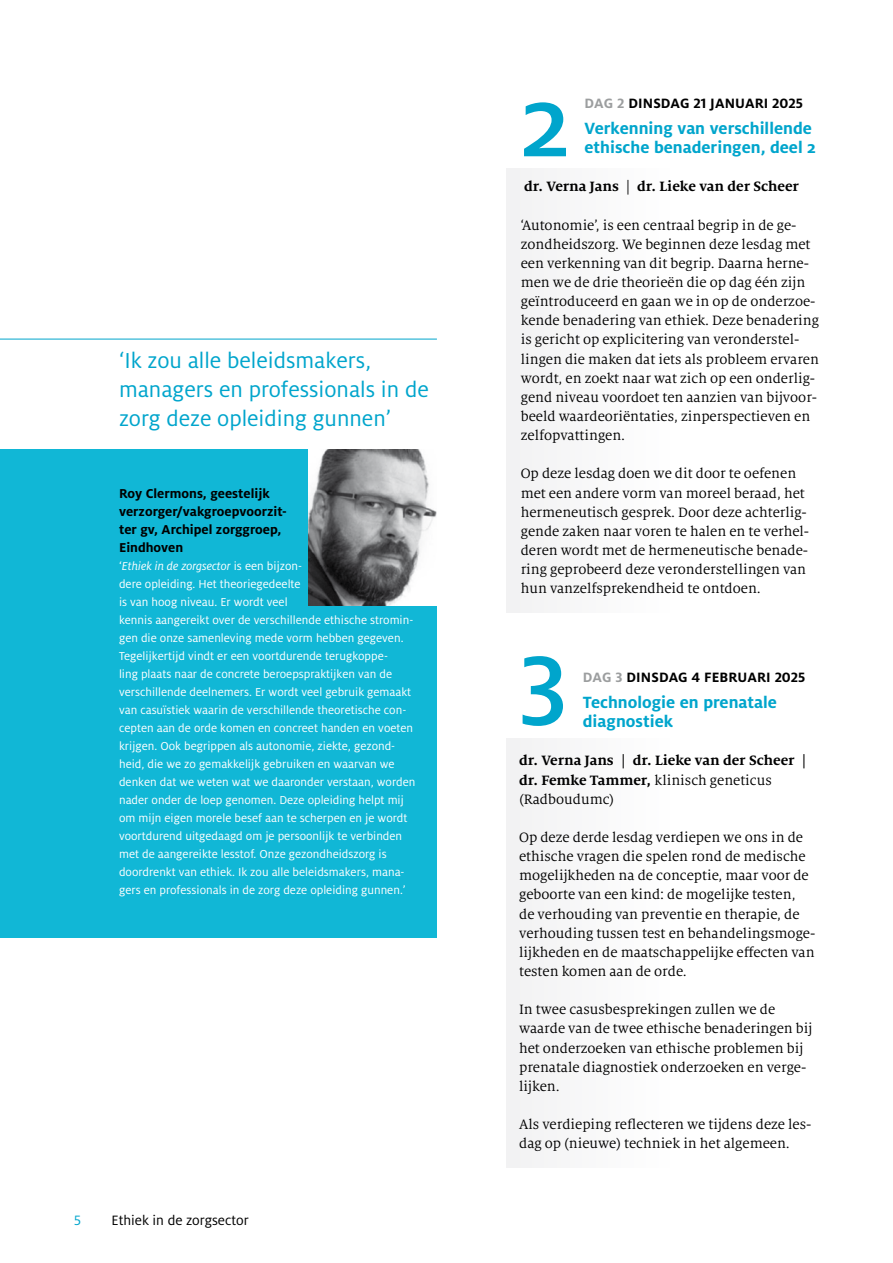
<style>
.page{position:relative;width:893px;height:1263px;background:#fff}
.page>*{position:absolute;margin:0;border:0;box-sizing:border-box;transform-origin:0 0}
.t1{font:500 108.45px "Milo OT";color:#00a5cc}
.t2{font:24px/28.7px "Milo OT";color:#00a5cc}
.t3{font:700 18px/19.2px "Milo OT";color:#00a5cc}
.t4{font:15px/19.2px "Milo Serif OT";color:#000}
.t5{font:700 15px/19.2px "Milo Serif OT";color:#000}
.t6{font:700 15px "Milo OT";letter-spacing:.01em;color:#000}
.t7{font:15px "Milo OT";color:#000}
.t8{font:15px "Milo OT";color:#00a5cc}
.t9{font:700 14.25px/18px "Milo OT";color:#000}
.t10{font:12.75px/18px "Milo OT";color:#fff}
.s1{font-style:italic}
.s2{color:#9c9e9f}
.s3{font-weight:500}
.s4{font-weight:400}
</style>
<div class="page">
<div style="left:506px;top:168px;width:164px;height:444px;background:#f2f2f3"></div>
<div style="left:506px;top:738px;width:164px;height:429px;background:#f2f2f3"></div>
<div style="left:0;top:449px;width:437px;height:489px;background:#11b7d6"></div>
<hr style="left:0;top:339px;width:437px;height:1px;background:#00a5cc">
<img style="left:309px;top:449px;width:128px;height:157px">
<h2 class="t2" style="left:119px;top:347px;width:311px">‘Ik zou alle beleidsmakers, managers en professionals in de zorg deze opleiding gunnen’</h2>
<p class="t9" style="left:119px;top:485px;width:169px">Roy Clermons, geestelijk verzorger/vakgroepvoorzit&shy;ter gv, Archipel zorggroep,<br>Eindhoven</p>
<p class="t10" style="left:119px;top:557px;width:298px">‘<span class="s1">Ethiek in de zorgsector</span> is een bijzon-<br>dere opleiding. Het theoriegedeelte<br>is van hoog niveau. Er wordt veel<br>kennis aangereikt over de verschillende ethische stromin&shy;gen die onze samenleving mede vorm hebben gegeven.<br>Tegelijkertijd vindt er een voortdurende terugkoppe-<br>ling plaats naar de concrete beroepspraktijken van de verschillende deelnemers. Er wordt veel gebruik gemaakt van casuïstiek waarin de verschillende theoretische con&shy;cepten aan de orde komen en concreet handen en voeten krijgen. Ook begrippen als autonomie, ziekte, gezond&shy;heid, die we zo gemakkelijk gebruiken en waarvan we denken dat we weten wat we daaronder verstaan, worden nader onder de loep genomen. Deze opleiding helpt mij om mijn eigen morele besef aan te scherpen en je wordt voortdurend uitgedaagd om je persoonlijk te verbinden met de aangereikte lesstof. Onze gezondheidszorg is doordrenkt van ethiek. Ik zou alle beleidsmakers, mana&shy;gers en professionals in de zorg deze opleiding gunnen.’</p>
<p class="t8" style="left:73px;top:1212px;width:9px">5</p>
<p class="t7" style="left:112px;top:1212px;width:139px">Ethiek in de zorgsector</p>
<p class="t6" style="left:585px;top:94px;width:220px"><span class="s2">DAG 2</span> DINSDAG 21 JANUARI 2025</p>
<p class="t3" style="left:584px;top:119px;width:233px">Verkenning van verschillende ethische benaderingen, deel 2</p>
<p class="t5" style="left:524px;top:177px;width:276px">dr. Verna Jans <span class="s3">|</span> dr. Lieke van der Scheer</p>
<p class="t4" style="left:521px;top:216px;width:300px">‘Autonomie’, is een centraal begrip in de ge&shy;zondheidszorg. We beginnen deze lesdag met een verkenning van dit begrip. Daarna herne&shy;men we de drie theorieën die op dag één zijn geïntroduceerd en gaan we in op de onderzoe&shy;kende benadering van ethiek. Deze benadering is gericht op explicitering van veronderstel&shy;lingen die maken dat iets als probleem ervaren wordt, en zoekt naar wat zich op een onderlig&shy;gend niveau voordoet ten aanzien van bijvoor&shy;beeld waardeoriëntaties, zinperspectieven en zelfopvattingen.</p>
<p class="t4" style="left:521px;top:464px;width:290px">Op deze lesdag doen we dit door te oefenen met een andere vorm van moreel beraad, het hermeneutisch gesprek. Door deze achterlig&shy;gende zaken naar voren te halen en te verhel&shy;deren wordt met de hermeneutische benade&shy;ring geprobeerd deze veronderstellingen van hun vanzelfsprekendheid te ontdoen.</p>
<h1 class="t1" style="left:520px;top:62px;width:52px">2</h1>
<h1 class="t1" style="left:519px;top:616px;width:51px">3</h1>
<p class="t6" style="left:583px;top:669px;width:224px"><span class="s2">DAG 3</span> DINSDAG 4 FEBRUARI 2025</p>
<p class="t3" style="left:583px;top:693px;width:196px">Technologie en prenatale diagnostiek</p>
<p class="t5" style="left:519px;top:751px;width:289px">dr. Verna Jans | dr. Lieke van der Scheer | dr. Femke Tammer, <span class="s4">klinisch geneticus (Radboudumc)</span></p>
<p class="t4" style="left:519px;top:828px;width:298px">Op deze derde lesdag verdiepen we ons in de ethische vragen die spelen rond de medische mogelijkheden na de conceptie, maar voor de geboorte van een kind: de mogelijke testen,<br>de verhouding van preventie en therapie, de verhouding tussen test en behandelingsmoge&shy;lijkheden en de maatschappelijke effecten van testen komen aan de orde.</p>
<p class="t4" style="left:519px;top:1000px;width:295px">In twee casusbesprekingen zullen we de waarde van de twee ethische benaderingen bij het onderzoeken van ethische problemen bij prenatale diagnostiek onderzoeken en verge&shy;lijken.</p>
<p class="t4" style="left:519px;top:1115px;width:294px">Als verdieping reflecteren we tijdens deze les&shy;dag op (nieuwe) techniek in het algemeen.</p>
</div>
